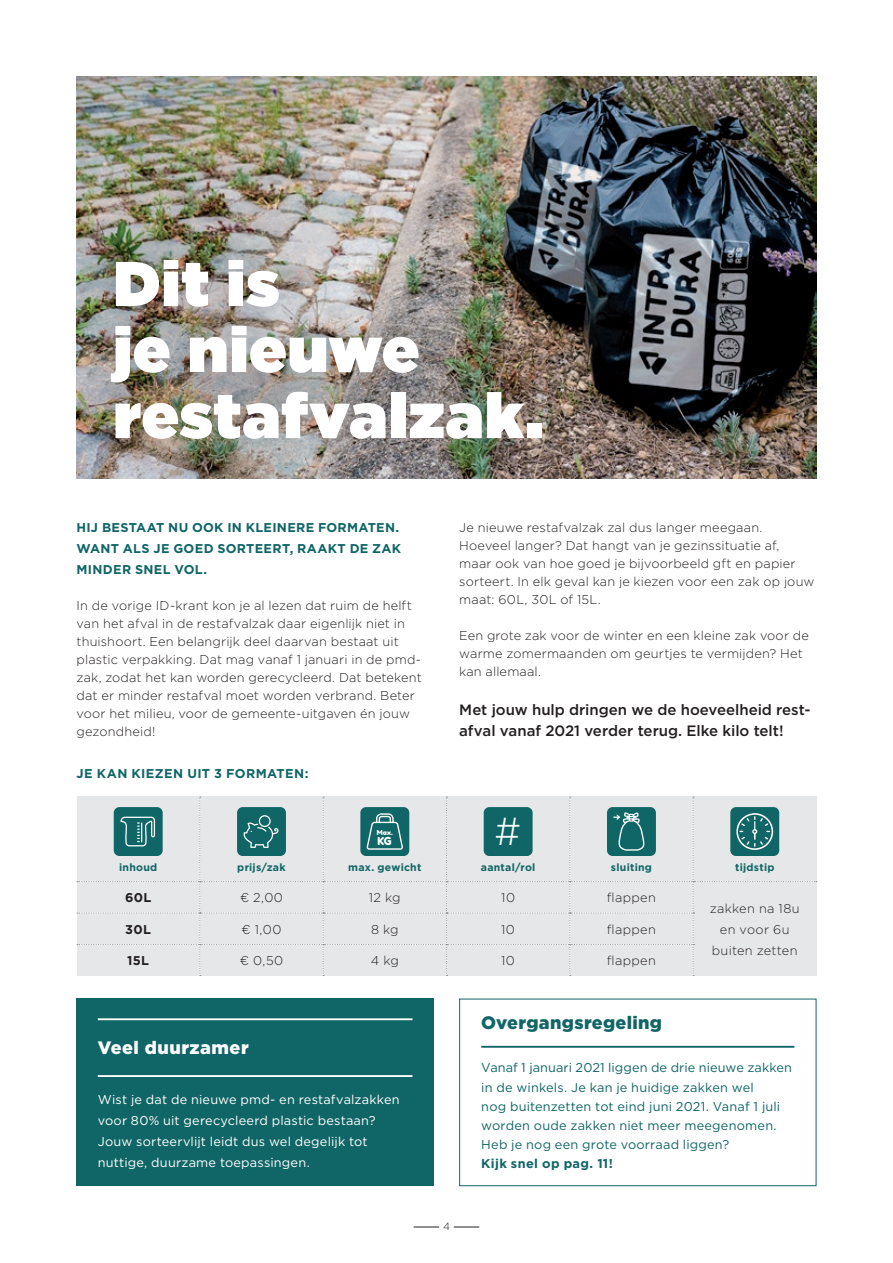
<style>
.page{position:relative;width:893px;height:1263px;background:#fff}
.page>*{position:absolute;margin:0;border:0;box-sizing:border-box;transform-origin:0 0}
.t1{font:900 63px/66px "Gotham";letter-spacing:.01em;color:#fff}
.t2{font:300 39px "Gotham";color:#fff}
.t3{font:900 18px "Gotham";letter-spacing:.02em;color:#106566}
.t4{font:900 18px "Gotham";letter-spacing:.03em;color:#fff}
.t5{font:500 15px/21px "Gotham";letter-spacing:-.005em;color:#231f20}
.t6{font:300 12.75px/18px "Gotham";letter-spacing:.015em;color:#231f20}
.t7{font:12.75px/19.2px "Gotham";letter-spacing:.01em;color:#106566}
.t8{font:12.75px/21.1px "Gotham";letter-spacing:.015em;color:#fff}
.t9{font:700 12.75px/20.5px "Gotham";letter-spacing:.025em;color:#106566}
.t10{font:700 12.75px "Gotham";letter-spacing:.03em;color:#231f20}
.t11{font:10.95px "Fredoka One";color:#fff}
.t12{font:700 10.5px "Gotham";letter-spacing:.025em;color:#106566}
.t13{font:300 10.5px "Gotham";color:#231f20}
.t14{font:6.9px "Fredoka One";color:#fff}
</style>
<div class="page">
<img style="left:77px;top:77px;width:739px;height:401px">
<hr style="left:481px;top:1046px;width:313px;height:2px;background:#106566">
<div style="left:459px;top:999px;width:357px;height:187px;border:1px solid #106566"></div>
<div style="left:77px;top:999px;width:357px;height:187px;background:#106566"></div>
<hr style="left:98px;top:1018px;width:314px;height:2px;background:#fff">
<hr style="left:98px;top:1075px;width:314px;height:2px;background:#fff">
<div style="left:67px;top:215px;width:519px;height:270px;background:#231f20;opacity:.3"></div>
<svg style="left:77px;top:796px;width:740px;height:180px;background:#d0dadb"></svg>
<svg style="left:414px;top:1227px;width:25px;height:1px"></svg>
<svg style="left:454px;top:1227px;width:25px;height:1px"></svg>
<h1 class="t1" style="left:113px;top:250px;width:431px">Dit is<br>je nieuwe restafvalzak.</h1>
<p class="t9" style="left:77px;top:517px;width:326px">HIJ BESTAAT NU OOK IN KLEINERE FORMATEN.<br>WANT ALS JE GOED SORTEERT, RAAKT DE ZAK<br>MINDER SNEL VOL.</p>
<p class="t6" style="left:77px;top:596px;width:347px">In de vorige ID-krant kon je al lezen dat ruim de helft van het afval in de restafvalzak daar eigenlijk niet in thuishoort. Een belangrijk deel daarvan bestaat uit plastic verpakking. Dat mag vanaf 1 januari in de pmd&shy;zak, zodat het kan worden gerecycleerd. Dat betekent dat er minder restafval moet worden verbrand. Beter voor het milieu, voor de gemeente-uitgaven én jouw gezondheid!</p>
<p class="t9" style="left:77px;top:763px;width:233px">JE KAN KIEZEN UIT 3 FORMATEN:</p>
<p class="t12" style="left:119px;top:860px;width:40px">inhoud</p>
<p class="t12" style="left:237px;top:860px;width:50px">prijs/zak</p>
<p class="t14" style="left:377px;top:828px;width:18px">Max.</p>
<p class="t12" style="left:348px;top:860px;width:75px">max. gewicht</p>
<p class="t11" style="left:377px;top:834px;width:16px">KG</p>
<p class="t6" style="left:459px;top:519px;width:357px">Je nieuwe restafvalzak zal dus langer meegaan.<br>Hoeveel langer? Dat hangt van je gezinssituatie af, maar ook van hoe goed je bijvoorbeeld gft en papier sorteert. In elk geval kan je kiezen voor een zak op jouw maat: 60L, 30L of 15L.</p>
<p class="t6" style="left:459px;top:627px;width:351px">Een grote zak voor de winter en een kleine zak voor de warme zomermaanden om geurtjes te vermijden? Het kan allemaal.</p>
<p class="t5" style="left:459px;top:699px;width:353px">Met jouw hulp dringen we de hoeveelheid rest&shy;afval vanaf 2021 verder terug. Elke kilo telt!</p>
<h2 class="t2" style="left:494px;top:807px;width:29px">#</h2>
<p class="t12" style="left:481px;top:860px;width:56px">aantal/rol</p>
<p class="t12" style="left:611px;top:860px;width:43px">sluiting</p>
<p class="t12" style="left:735px;top:860px;width:41px">tijdstip</p>
<p class="t10" style="left:125px;top:889px;width:28px">60L</p>
<p class="t6" style="left:240px;top:888px;width:44px">€ 2,00</p>
<p class="t6" style="left:369px;top:888px;width:33px">12 kg</p>
<p class="t6" style="left:501px;top:888px;width:15px">10</p>
<p class="t6" style="left:607px;top:888px;width:50px">flappen</p>
<p class="t10" style="left:125px;top:921px;width:27px">30L</p>
<p class="t6" style="left:241px;top:920px;width:41px">€ 1,00</p>
<p class="t6" style="left:371px;top:920px;width:29px">8 kg</p>
<p class="t6" style="left:501px;top:920px;width:15px">10</p>
<p class="t6" style="left:607px;top:920px;width:50px">flappen</p>
<p class="t10" style="left:127px;top:952px;width:24px">15L</p>
<p class="t6" style="left:240px;top:951px;width:45px">€ 0,50</p>
<p class="t6" style="left:371px;top:951px;width:30px">4 kg</p>
<p class="t6" style="left:501px;top:951px;width:15px">10</p>
<p class="t6" style="left:607px;top:951px;width:50px">flappen</p>
<p class="t6" style="left:710px;top:897px;width:91px;line-height:21px;text-align:center">zakken na 18u en voor 6u buiten zetten</p>
<h3 class="t4" style="left:98px;top:1035px;width:152px">Veel duurzamer</h3>
<p class="t8" style="left:98px;top:1088px;width:303px">Wist je dat de nieuwe pmd- en restafvalzakken voor 80% uit gerecycleerd plastic bestaan?<br>Jouw sorteervlijt leidt dus wel degelijk tot nuttige, duurzame toepassingen.</p>
<p class="t13" style="left:443px;top:1220px;width:8px">4</p>
<h3 class="t3" style="left:481px;top:1010px;width:182px">Overgangsregeling</h3>
<p class="t7" style="left:481px;top:1058px;width:312px">Vanaf 1 januari 2021 liggen de drie nieuwe zakken in de winkels. Je kan je huidige zakken wel<br>nog buitenzetten tot eind juni 2021. Vanaf 1 juli worden oude zakken niet meer meegenomen.<br>Heb je nog een grote voorraad liggen?</p>
<p class="t9" style="left:481px;top:1153px;width:133px">Kijk snel op pag. 11!</p>
</div>
